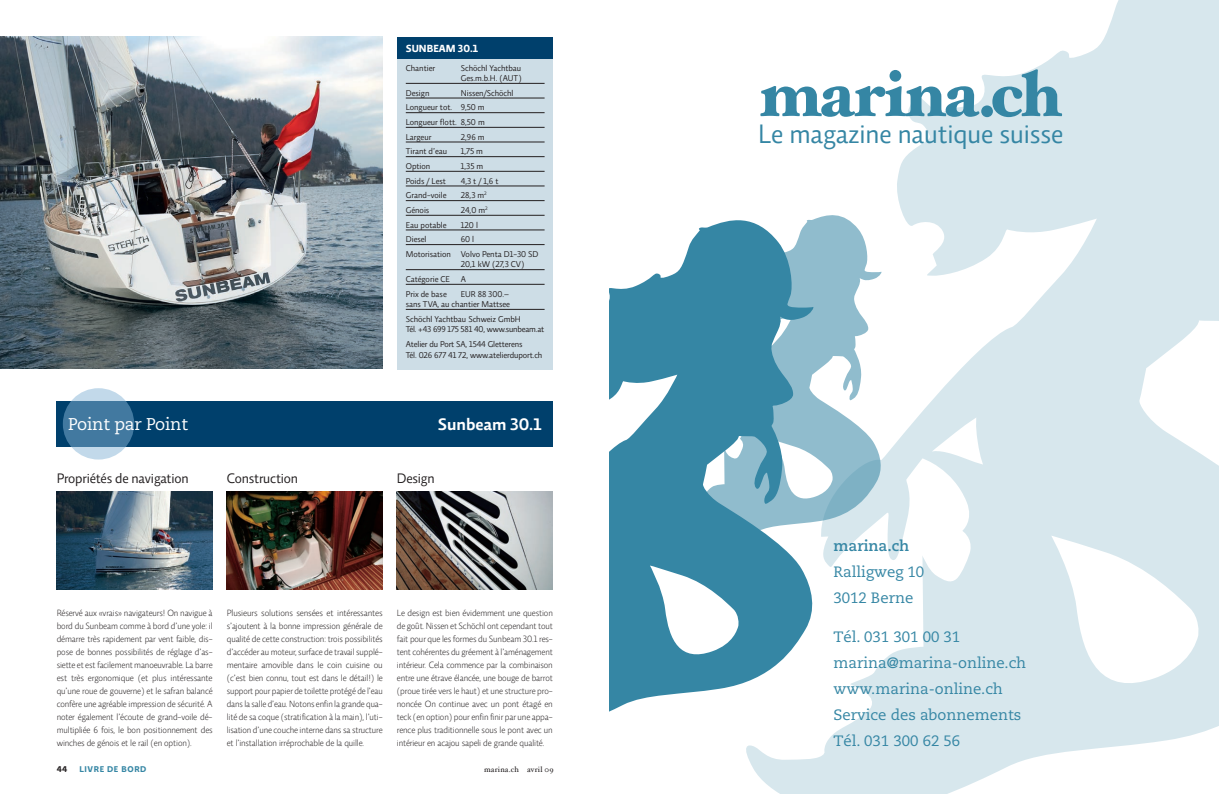
<style>
.page{position:relative;width:1219px;height:794px;background:#fff}
.page>*{position:absolute;margin:0;border:0;box-sizing:border-box;transform-origin:0 0}
.t1{font:27.2px "Relato Sans OT";color:#3586a4}
.t2{font:17px "Caecilia LT";letter-spacing:-.01em;color:#fff}
.t3{font:600 17px "Relato Sans OT";color:#fff}
.t4{font:15px/26px "Caecilia LT";color:#3586a4}
.t5{font:700 15px "Caecilia LT";color:#3586a4}
.t6{font:14px "Relato Sans OT";letter-spacing:-.01em;color:#231f20}
.t7{font:700 10.5px "Relato Sans OT";color:#fff}
.t8{font:300 9.2px/13px "Relato Sans OT";letter-spacing:-.01em;color:#231f20;text-align:justify}
.t9{font:8.6px/10.4px "Relato Sans OT";color:#231f20}
.t10{font:700 8.5px "Relato Sans OT";letter-spacing:.07em;color:#3586a4}
.t11{font:700 8.5px "Relato Sans OT";color:#231f20}
.t12{font:8px "Hoefler Text";letter-spacing:.03em;color:#231f20}
</style>
<div class="page">
<img style="left:57px;top:491px;width:156px;height:98px">
<img style="left:397px;top:491px;width:156px;height:98px">
<img style="left:227px;top:491px;width:156px;height:98px">
<img style="left:0;top:37px;width:383px;height:331px">
<div style="left:397px;top:59px;width:156px;height:310px;background:#cddde6"></div>
<div style="left:397px;top:37px;width:156px;height:22px;background:#00406c"></div>
<hr style="left:406px;top:83px;width:139px;height:1px;background:#231f20">
<hr style="left:406px;top:98px;width:139px;height:1px;background:#231f20">
<hr style="left:406px;top:112px;width:139px;height:1px;background:#231f20">
<hr style="left:406px;top:127px;width:139px;height:1px;background:#231f20">
<hr style="left:406px;top:142px;width:139px;height:1px;background:#231f20">
<hr style="left:406px;top:156px;width:139px;height:1px;background:#231f20">
<hr style="left:406px;top:171px;width:139px;height:1px;background:#231f20">
<hr style="left:406px;top:186px;width:139px;height:1px;background:#231f20">
<hr style="left:406px;top:200px;width:139px;height:1px;background:#231f20">
<hr style="left:406px;top:215px;width:139px;height:1px;background:#231f20">
<hr style="left:406px;top:230px;width:139px;height:1px;background:#231f20">
<hr style="left:406px;top:244px;width:139px;height:1px;background:#231f20">
<hr style="left:406px;top:269px;width:139px;height:1px;background:#231f20">
<hr style="left:406px;top:284px;width:139px;height:1px;background:#231f20">
<hr style="left:406px;top:309px;width:139px;height:1px;background:#231f20">
<div style="left:57px;top:401px;width:496px;height:45px;background:#00406c"></div>
<svg style="left:63px;top:388px;width:71px;height:71px;background:#608fb1"></svg>
<svg style="left:746px;top:0;width:473px;height:794px;fill:#d7e7ed"></svg>
<svg style="left:760px;top:69px;width:302px;height:48px"></svg>
<svg style="left:609px;top:220px;width:204px;height:514px;fill:#3586a4"></svg>
<p class="t7" style="left:406px;top:42px;width:74px">SUNBEAM 30.1</p>
<p class="t9" style="left:406px;top:62px;width:31px">Chantier</p>
<p class="t9" style="left:461px;top:62px;width:62px">Schöchl Yachtbau<br>Ges.m.b.H. (AUT)</p>
<p class="t9" style="left:406px;top:87px;width:25px">Design</p>
<p class="t9" style="left:406px;top:85px;width:109px;line-height:14.7px;text-indent:55px">Nissen/Schöchl<br>Longueur tot. 9,50 m<br>Longueur flott. 8,50 m<br>Largeur</p>
<p class="t9" style="left:461px;top:131px;width:25px">2,96 m</p>
<p class="t9" style="left:406px;top:146px;width:43px">Tirant d’eau</p>
<p class="t9" style="left:461px;top:146px;width:24px">1,75 m</p>
<p class="t9" style="left:406px;top:161px;width:26px">Option</p>
<p class="t9" style="left:461px;top:161px;width:24px">1,35 m</p>
<p class="t9" style="left:406px;top:175px;width:42px">Poids / Lest</p>
<p class="t9" style="left:461px;top:175px;width:39px">4,3 t / 1,6 t</p>
<p class="t9" style="left:406px;top:190px;width:42px">Grand-voile</p>
<p class="t9" style="left:461px;top:190px;width:28px">28,3 m<sup>2</sup></p>
<p class="t9" style="left:406px;top:205px;width:25px">Génois</p>
<p class="t9" style="left:461px;top:205px;width:28px">24,0 m<sup>2</sup></p>
<p class="t9" style="left:406px;top:219px;width:42px">Eau potable</p>
<p class="t9" style="left:461px;top:219px;width:19px">120 l</p>
<p class="t9" style="left:406px;top:234px;width:22px">Diesel</p>
<p class="t9" style="left:406px;top:232px;width:134px;line-height:14.7px;text-indent:55px">60 l<br>Motorisation Volvo Penta D1-30 SD</p>
<p class="t9" style="left:461px;top:259px;width:65px">20,1 kW (27,3 CV)</p>
<p class="t9" style="left:406px;top:274px;width:46px">Catégorie CE</p>
<p class="t9" style="left:461px;top:274px;width:7px">A</p>
<p class="t9" style="left:406px;top:288px;width:42px">Prix de base</p>
<p class="t9" style="left:406px;top:288px;width:106px;text-align:right">EUR 88 300.–<br>sans TVA, au chantier Mattsee</p>
<p class="t9" style="left:406px;top:313px;width:140px">Schöchl Yachtbau Schweiz GmbH<br>Tél. +43 699 175 581 40, www.sunbeam.at</p>
<p class="t9" style="left:406px;top:339px;width:138px">Atelier du Port SA, 1544 Gletterens<br>Tél. 026 677 41 72, www.atelierduport.ch</p>
<h2 class="t2" style="left:68px;top:414px;width:122px">Point par Point</h2>
<h2 class="t3" style="left:438px;top:414px;width:105px">Sunbeam 30.1</h2>
<h3 class="t6" style="left:57px;top:470px;width:133px">Propriétés de navigation</h3>
<h3 class="t6" style="left:227px;top:470px;width:73px">Construction</h3>
<h3 class="t6" style="left:397px;top:470px;width:39px">Design</h3>
<p class="t8" style="left:57px;top:606px;width:157px">Réservé aux «vrais» navigateurs! On navigue à bord du Sunbeam comme à bord d’une yole: il démarre très rapidement par vent faible, dis&shy;pose de bonnes possibilités de réglage d’as&shy;siette et est facilement manoeuvrable. La barre est très ergonomique (et plus intéressante qu’une roue de gouverne) et le safran balancé confère une agréable impression de sécurité. A noter également l’écoute de grand-voile dé&shy;multipliée 6 fois, le bon positionnement des winches de génois et le rail (en option).</p>
<p class="t8" style="left:227px;top:606px;width:157px">Plusieurs solutions sensées et intéressantes s’ajoutent à la bonne impression générale de qualité de cette construction: trois possibilités d’accéder au moteur, surface de travail supplé&shy;mentaire amovible dans le coin cuisine ou (c’est bien connu, tout est dans le détail!) le support pour papier de toilette protégé de l’eau dans la salle d’eau. Notons enfin la grande qua&shy;lité de sa coque (stratification à la main), l’uti&shy;lisation d’une couche interne dans sa structure et l’installation irréprochable de la quille.</p>
<p class="t8" style="left:397px;top:606px;width:157px">Le design est bien évidemment une question de goût. Nissen et Schöchl ont cependant tout fait pour que les formes du Sunbeam 30.1 res&shy;tent cohérentes du gréement à l’aménagement intérieur. Cela commence par la combinaison entre une étrave élancée, une bouge de barrot (proue tirée vers le haut) et une structure pro&shy;noncée On continue avec un pont étagé en teck (en option) pour enfin finir par une appa&shy;rence plus traditionnelle sous le pont avec un intérieur en acajou sapeli de grande qualité.</p>
<p class="t11" style="left:57px;top:763px;width:12px">44</p>
<p class="t10" style="left:79px;top:763px;width:69px">LIVRE DE BORD</p>
<p class="t12" style="left:484px;top:764px;width:71px">marina.ch avril 09</p>
<h1 class="t1" style="left:758px;top:118px;width:306px">Le magazine nautique suisse</h1>
<h3 class="t5" style="left:833px;top:536px;width:77px">marina.ch</h3>
<h3 class="t4" style="left:833px;top:558px;width:92px">Ralligweg 10<br>3012 Berne</h3>
<h3 class="t4" style="left:833px;top:623px;width:194px">Tél. 031 301 00 31 marina@marina-online.ch www.marina-online.ch<br>Service des abonnements<br>Tél. 031 300 62 56</h3>
</div>
